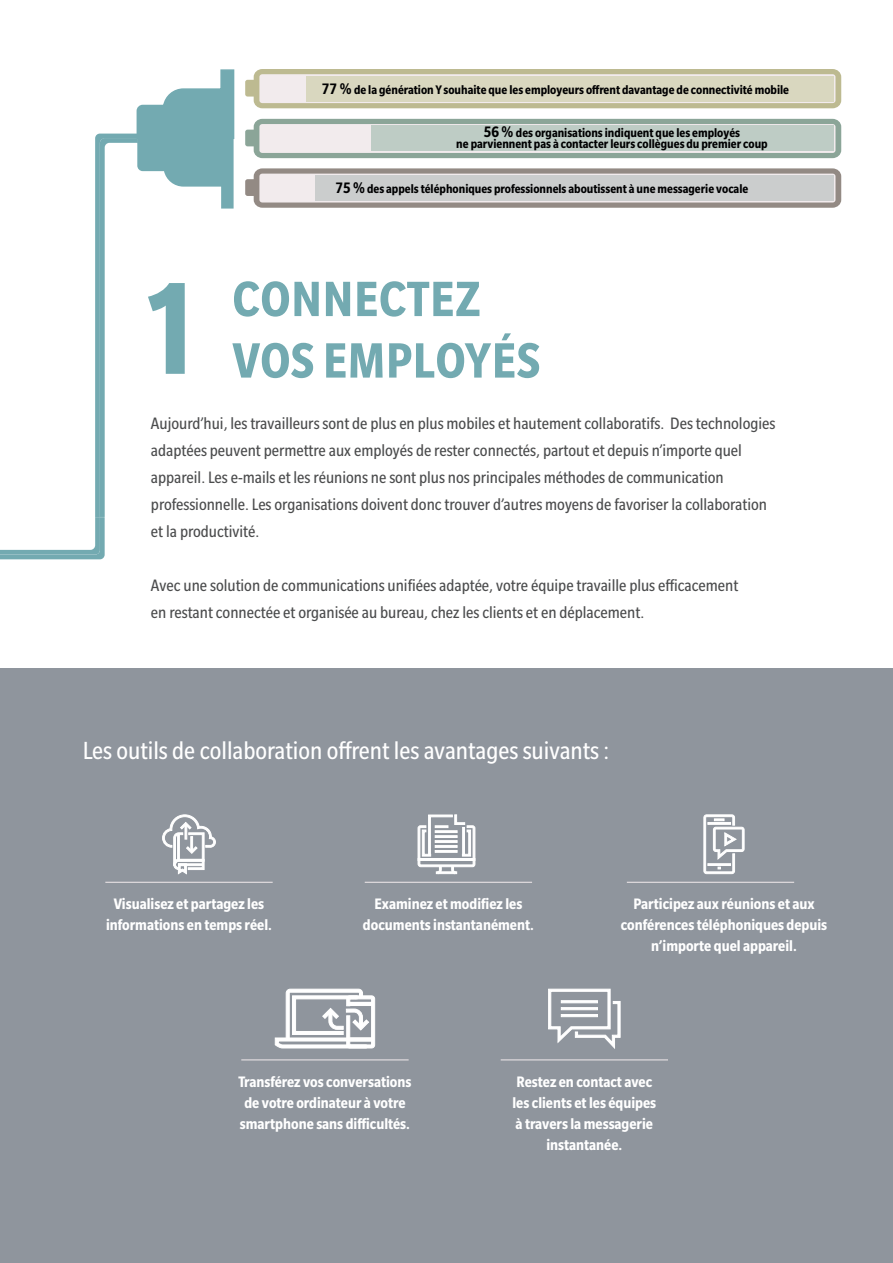
<style>
.page{position:relative;width:893px;height:1263px;background:#fff}
.page>*{position:absolute;margin:0;border:0;box-sizing:border-box;transform-origin:0 0}
.t1{font:700 condensed 142.5px "Slate Pro";color:#73aab1}
.t2{font:700 condensed 54px/61.5px "Slate Pro";letter-spacing:.015em;color:#73aab1}
.t3{font:condensed 27px "Slate Pro";color:#fff}
.t4{font:condensed 18px/27px "Slate Pro";color:#4b4c4d}
.t5{font:700 condensed 16.5px/21px "Slate Pro";color:#fff;text-align:center}
.t6{font:700 condensed 13.5px/10.5px "Slate Pro";color:#000001;text-align:center}
.s1{font-size:16.5px}
</style>
<div class="page">
<div style="left:0;top:668px;width:893px;height:595px;background:#8f959d"></div>
<svg style="left:0;top:69px;width:235px;height:490px"></svg>
<hr style="left:241px;top:1059px;width:168px;height:1px;background:#f2ebed">
<hr style="left:501px;top:1059px;width:167px;height:1px;background:#f2ebed">
<hr style="left:105px;top:882px;width:168px;height:1px;background:#f2ebed">
<hr style="left:365px;top:882px;width:167px;height:1px;background:#f2ebed">
<hr style="left:627px;top:882px;width:167px;height:1px;background:#f2ebed">
<div style="left:245px;top:80px;width:14px;height:17px;background:#bdba91;border-radius:2px"></div>
<div style="left:254px;top:69px;width:587px;height:39px;background:#bdba91;border-radius:8px"></div>
<svg style="left:259px;top:74px;width:576px;height:29px;background:#ebe5e2"></svg>
<div style="left:306px;top:76px;width:527px;height:25px;background:#d9d7bf"></div>
<div style="left:245px;top:130px;width:14px;height:16px;background:#8ba598;border-radius:2px"></div>
<div style="left:254px;top:119px;width:587px;height:39px;background:#8ba598;border-radius:8px"></div>
<div style="left:259px;top:124px;width:576px;height:29px;background:#f2ebed;border-radius:3px"></div>
<div style="left:371px;top:126px;width:462px;height:25px;background:#beccc5"></div>
<div style="left:245px;top:179px;width:14px;height:17px;background:#938a84;border-radius:2px"></div>
<svg style="left:254px;top:168px;width:587px;height:40px;background:#9f9792"></svg>
<div style="left:259px;top:174px;width:576px;height:28px;background:#f2ebed;border-radius:3px"></div>
<div style="left:315px;top:175px;width:518px;height:26px;background:#cbcdcd"></div>
<svg style="left:162px;top:814px;width:54px;height:61px"></svg>
<div style="left:190px;top:836px;width:3px;height:15px;background:#fff;border:1px solid #fff"></div>
<svg style="left:417px;top:814px;width:59px;height:61px"></svg>
<div style="left:435px;top:830px;width:22px;height:3px;background:#fff;border:1px solid #fff"></div>
<div style="left:435px;top:835px;width:22px;height:3px;background:#fff;border:1px solid #fff"></div>
<hr style="left:435px;top:840px;width:22px;height:3px;background:#fff">
<hr style="left:435px;top:845px;width:22px;height:3px;background:#fff">
<div style="left:435px;top:850px;width:22px;height:3px;background:#fff;border:1px solid #fff"></div>
<svg style="left:703px;top:814px;width:42px;height:60px"></svg>
<svg style="left:548px;top:988px;width:73px;height:61px"></svg>
<div style="left:561px;top:1000px;width:37px;height:3px;background:#fff;border:1px solid #fff"></div>
<hr style="left:561px;top:1007px;width:37px;height:3px;background:#fff">
<hr style="left:561px;top:1014px;width:37px;height:3px;background:#fff">
<svg style="left:274px;top:988px;width:101px;height:61px"></svg>
<h1 class="t1" style="left:139px;top:253px;width:67px">1</h1>
<p class="t6" style="left:322px;top:84px;width:469px"><span class="s1">77 %</span> de la génération Y souhaite que les employeurs offrent davantage de connectivité mobile</p>
<p class="t6" style="left:456px;top:128px;width:313px"><span class="s1">56 %</span> des organisations indiquent que les employés<br>ne parviennent pas à contacter leurs collègues du premier coup</p>
<p class="t6" style="left:335px;top:184px;width:414px"><span class="s1">75 %</span> des appels téléphoniques professionnels aboutissent à une messagerie vocale</p>
<h2 class="t2" style="left:232px;top:268px;width:309px">CONNECTEZ<br>VOS EMPLOYÉS</h2>
<p class="t4" style="left:151px;top:410px;width:626px">Aujourd’hui, les travailleurs sont de plus en plus mobiles et hautement collaboratifs. Des technologies adaptées peuvent permettre aux employés de rester connectés, partout et depuis n’importe quel appareil. Les e-mails et les réunions ne sont plus nos principales méthodes de communication professionnelle. Les organisations doivent donc trouver d’autres moyens de favoriser la collaboration et la productivité.</p>
<p class="t4" style="left:151px;top:572px;width:589px">Avec une solution de communications unifiées adaptée, votre équipe travaille plus efficacement en restant connectée et organisée au bureau, chez les clients et en déplacement.</p>
<h3 class="t3" style="left:83px;top:737px;width:528px">Les outils de collaboration offrent les avantages suivants :</h3>
<p class="t5" style="left:106px;top:893px;width:168px">Visualisez et partagez les informations en temps réel.</p>
<p class="t5" style="left:363px;top:893px;width:172px">Examinez et modifiez les documents instantanément.</p>
<p class="t5" style="left:621px;top:893px;width:208px">Participez aux réunions et aux conférences téléphoniques depuis n’importe quel appareil.</p>
<p class="t5" style="left:239px;top:1071px;width:174px;text-align:left">Transférez vos conversations de votre ordinateur à votre smartphone sans difficultés.</p>
<p class="t5" style="left:512px;top:1071px;width:145px">Restez en contact avec les clients et les équipes à travers la messagerie instantanée.</p>
</div>
